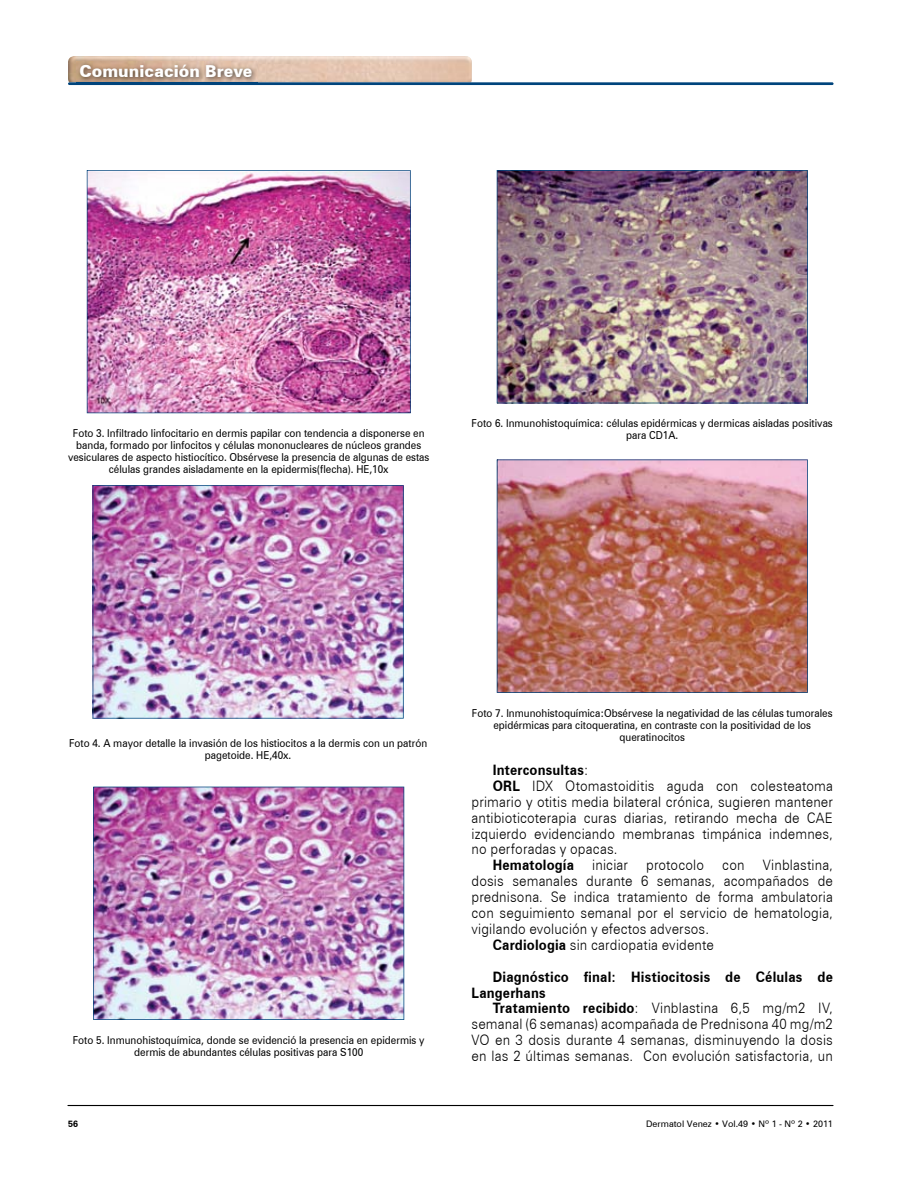
<style>
.page{position:relative;width:918px;height:1188px;background:#fff}
.page>*{position:absolute;margin:0;border:0;box-sizing:border-box;transform-origin:0 0}
.t1{font:900 16.5px "Zurich BT";letter-spacing:.005em;color:#fff}
.t2{font:300 14.4px/15.9px "Zurich BT";letter-spacing:.01em;color:#000;text-align:justify;scale:.92 1}
.t3{font:700 14.4px/15.9px "Zurich BT";letter-spacing:.015em;color:#000;scale:.92 1}
.t4{font:10.95px/12px "Zurich BT";color:#000;text-align:center;scale:.91 1}
.t5{font:9px "Zurich BT";color:#000}
.t6{font:700 9px "Zurich BT";color:#000}
.s1{font-weight:300}
.s2{font-weight:700}
</style>
<div class="page">
<img style="left:68px;top:56px;width:404px;height:26px">
<hr style="left:68px;top:82px;width:766px;height:3px;background:#00447c">
<hr style="left:67px;top:1105px;width:767px;height:1px;background:#000">
<img style="left:87px;top:170px;width:324px;height:243px">
<img style="left:93px;top:485px;width:311px;height:234px">
<img style="left:93px;top:787px;width:311px;height:233px">
<img style="left:497px;top:170px;width:311px;height:233px">
<svg style="left:497px;top:459px;width:311px;height:234px;background:#bc756e"></svg>
<img style="left:77px;top:62px;width:180px;height:20px">
<h1 class="t1" style="left:79px;top:61px;width:175px">Comunicación Breve</h1>
<p class="t4" style="left:68px;top:427px;width:399px">Foto 3. Infiltrado linfocitario en dermis papilar con tendencia a disponerse en banda, formado por linfocitos y células mononucleares de núcleos grandes vesiculares de aspecto histiocítico. Obsérvese la presencia de algunas de estas células grandes aisladamente en la epidermis(flecha). HE,10x</p>
<p class="t4" style="left:472px;top:417px;width:398px">Foto 6. Inmunohistoquímica: células epidérmicas y dermicas aisladas positivas para CD1A.</p>
<p class="t4" style="left:69px;top:737px;width:395px">Foto 4. A mayor detalle la invasión de los histiocitos a la dermis con un patrón pagetoide. HE,40x.</p>
<p class="t4" style="left:73px;top:1034px;width:388px">Foto 5. Inmunohistoquímica, donde se evidenció la presencia en epidermis y dermis de abundantes células positivas para S100</p>
<p class="t4" style="left:472px;top:707px;width:398px">Foto 7. Inmunohistoquímica:Obsérvese la negatividad de las células tumorales epidérmicas para citoqueratina, en contraste con la positividad de los queratinocitos</p>
<h2 class="t3" style="left:493px;top:762px;width:105px">Interconsultas<span class="s1">:</span></h2>
<h2 class="t2" style="left:493px;top:778px;width:371px"><span class="s2">ORL</span> IDX Otomastoiditis aguda con colesteatoma</h2>
<h2 class="t2" style="left:472px;top:794px;width:394px">primario y otitis media bilateral crónica, sugieren mantener</h2>
<h2 class="t2" style="left:472px;top:809px;width:394px">antibioticoterapia curas diarias, retirando mecha de CAE</h2>
<h2 class="t2" style="left:472px;top:825px;width:394px">izquierdo evidenciando membranas timpánica indemnes,</h2>
<h2 class="t2" style="left:472px;top:841px;width:160px">no perforadas y opacas.</h2>
<h2 class="t3" style="left:493px;top:857px;width:90px">Hematología</h2>
<h2 class="t2" style="left:592px;top:857px;width:40px">iniciar</h2>
<h2 class="t2" style="left:646px;top:857px;width:64px">protocolo</h2>
<h2 class="t2" style="left:722px;top:857px;width:26px">con</h2>
<h2 class="t2" style="left:763px;top:857px;width:78px">Vinblastina,</h2>
<h2 class="t2" style="left:472px;top:873px;width:394px">dosis semanales durante 6 semanas, acompañados de</h2>
<h2 class="t2" style="left:472px;top:889px;width:394px">prednisona. Se indica tratamiento de forma ambulatoria</h2>
<h2 class="t2" style="left:472px;top:905px;width:394px">con seguimiento semanal por el servicio de hematologia,</h2>
<h2 class="t2" style="left:472px;top:921px;width:260px">vigilando evolución y efectos adversos.</h2>
<h2 class="t2" style="left:493px;top:937px;width:242px"><span class="s2">Cardiologia</span> sin cardiopatia evidente</h2>
<h2 class="t3" style="left:472px;top:968px;width:394px;text-indent:21px">Diagnóstico final: Histiocitosis de Células de<br>Langerhans</h2>
<h2 class="t2" style="left:472px;top:1000px;width:394px;text-indent:21px"><span class="s2">Tratamiento recibido</span>: Vinblastina 6,5 mg/m2 IV, semanal (6 semanas) acompañada de Prednisona 40 mg/m2<br>VO en 3 dosis durante 4 semanas, disminuyendo la dosis en las 2 últimas semanas. Con evolución satisfactoria, un</h2>
<p class="t6" style="left:68px;top:1118px;width:11px">56</p>
<p class="t5" style="left:646px;top:1118px;width:188px">Dermatol Venez • Vol.49 • Nº 1 - Nº 2 • 2011</p>
</div>
